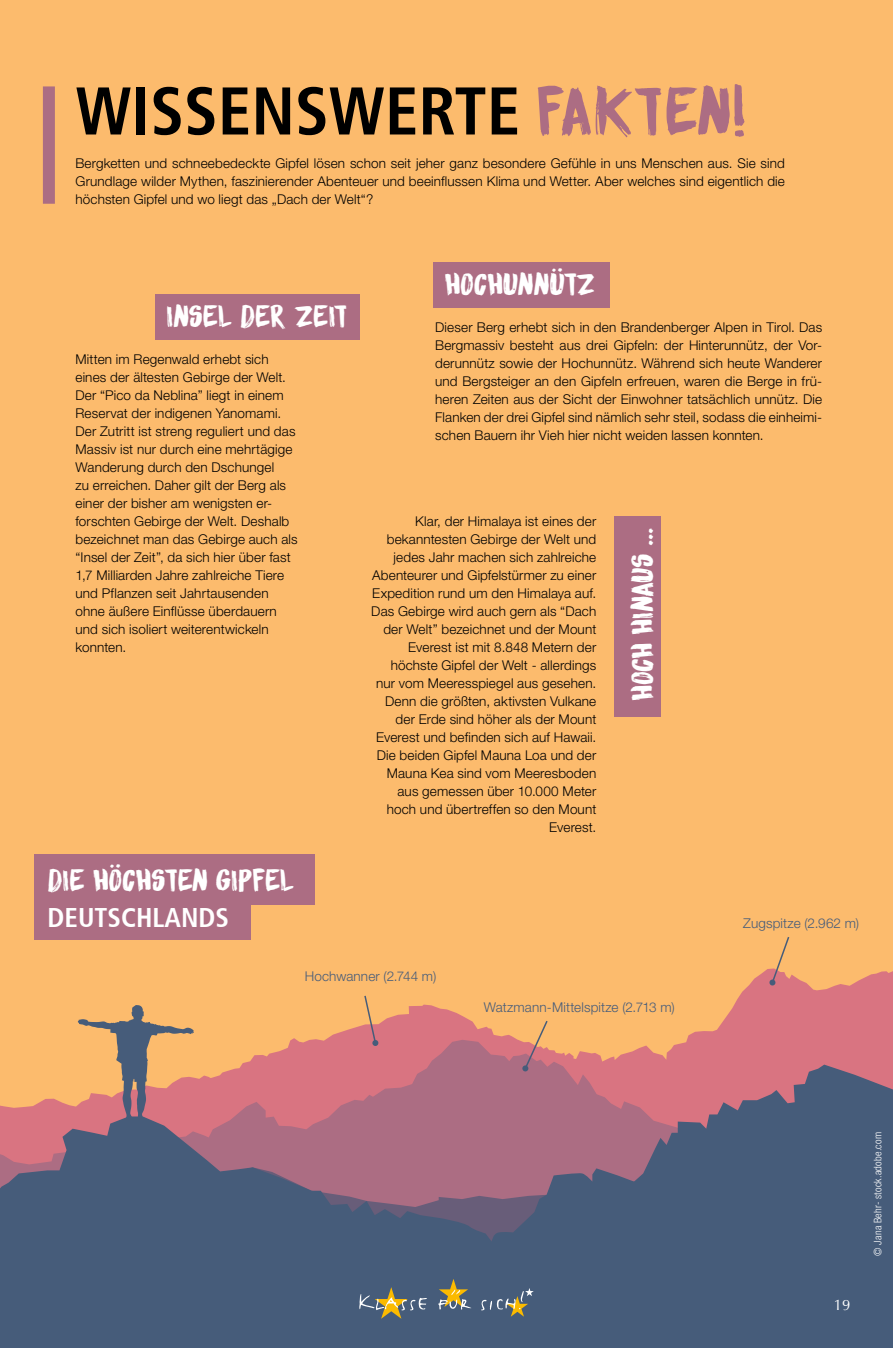
<style>
.page{position:relative;width:893px;height:1348px;background:#fff}
.page>*{position:absolute;margin:0;border:0;box-sizing:border-box;transform-origin:0 0}
.t1{font:700 condensed 67.35px "Frutiger 67";color:#000}
.t2{font:27px "DK Sensory Overload";letter-spacing:-.01em;color:#fff}
.t3{font:700 condensed 27px "Frutiger 67";color:#fff}
.t4{font:15px "Optima LT";color:#fff}
.t5{font:300 13.5px/18px "Helvetica Neue LT Pro";letter-spacing:.01em;color:#000;text-align:justify}
.t6{font:300 13.5px "Helvetica Neue LT Pro";letter-spacing:.01em;color:#465c7a}
.t7{font:300 condensed 10.5px "Helvetica Neue LT Pro";letter-spacing:.025em;color:#fff}
.s1{font-family:"DK Sensory Overload";font-weight:400;font-stretch:normal;font-size:58.35px;color:#ac6d83}
</style>
<div class="page">
<div style="left:0;top:0;width:893px;height:1263px;background:#fcbb6d"></div>
<div style="left:43px;top:86px;width:12px;height:118px;background:#ac6d83"></div>
<svg style="left:77px;top:969px;width:816px;height:71px"></svg>
<svg style="left:241px;top:1040px;width:652px;height:25px;fill:#d97481"></svg>
<svg style="left:78px;top:1005px;width:116px;height:60px"></svg>
<svg style="left:0;top:1065px;width:893px;height:283px;background:#6d637c"></svg>
<div style="left:34px;top:855px;width:281px;height:50px;background:#ac6d83"></div>
<div style="left:34px;top:890px;width:217px;height:50px;background:#ac6d83"></div>
<svg style="left:769px;top:937px;width:21px;height:49px"></svg>
<svg style="left:363px;top:994px;width:14px;height:51px"></svg>
<div style="left:372px;top:1040px;width:7px;height:6px;background:#465c7a;border-radius:3px"></div>
<svg style="left:523px;top:1019px;width:26px;height:51px"></svg>
<svg style="left:522px;top:1065px;width:7px;height:7px"></svg>
<div style="left:615px;top:516px;width:46px;height:200px;background:#ac6d83"></div>
<div style="left:156px;top:294px;width:204px;height:46px;background:#ac6d83"></div>
<div style="left:433px;top:262px;width:176px;height:46px;background:#ac6d83"></div>
<svg style="left:359px;top:1287px;width:68px;height:32px;background:#6d7674"></svg>
<svg style="left:438px;top:1279px;width:34px;height:30px"></svg>
<svg style="left:479px;top:1288px;width:55px;height:29px;background:#63707a"></svg>
<h1 class="t1" style="left:75px;top:71px;width:672px">WISSENSWERTE <span class="s1">FAKTEN!</span></h1>
<p class="t5" style="left:75px;top:154px;width:711px">Bergketten und schneebedeckte Gipfel lösen schon seit jeher ganz besondere Gefühle in uns Menschen aus. Sie sind Grundlage wilder Mythen, faszinierender Abenteuer und beeinflussen Klima und Wetter. Aber welches sind eigentlich die höchsten Gipfel und wo liegt das „Dach der Welt“?</p>
<h2 class="t2" style="left:167px;top:297px;width:182px">INSEL DER ZEIT</h2>
<p class="t5" style="left:76px;top:350px;width:224px;text-align:left">Mitten im Regenwald erhebt sich eines der ältesten Gebirge der Welt.<br>Der “Pico da Neblina” liegt in einem Reservat der indigenen Yanomami.<br>Der Zutritt ist streng reguliert und das Massiv ist nur durch eine mehrtägige Wanderung durch den Dschungel<br>zu erreichen. Daher gilt der Berg als einer der bisher am wenigsten er&shy;forschten Gebirge der Welt. Deshalb bezeichnet man das Gebirge auch als “Insel der Zeit”, da sich hier über fast 1,7 Milliarden Jahre zahlreiche Tiere und Pflanzen seit Jahrtausenden ohne äußere Einflüsse überdauern und sich isoliert weiterentwickeln konnten.</p>
<h2 class="t2" style="left:444px;top:265px;width:152px">HOCHUNNÜTZ</h2>
<p class="t5" style="left:435px;top:318px;width:388px">Dieser Berg erhebt sich in den Brandenberger Alpen in Tirol. Das Bergmassiv besteht aus drei Gipfeln: der Hinterunnütz, der Vor&shy;derunnütz sowie der Hochunnütz. Während sich heute Wanderer und Bergsteiger an den Gipfeln erfreuen, waren die Berge in frü&shy;heren Zeiten aus der Sicht der Einwohner tatsächlich unnütz. Die Flanken der drei Gipfel sind nämlich sehr steil, sodass die einheimi&shy;schen Bauern ihr Vieh hier nicht weiden lassen konnten.</p>
<p class="t5" style="left:371px;top:512px;width:227px;text-align:right">Klar, der Himalaya ist eines der bekanntesten Gebirge der Welt und jedes Jahr machen sich zahlreiche<br>Abenteurer und Gipfelstürmer zu einer<br>Expedition rund um den Himalaya auf.<br>Das Gebirge wird auch gern als “Dach der Welt” bezeichnet und der Mount<br>Everest ist mit 8.848 Metern der höchste Gipfel der Welt - allerdings nur vom Meeresspiegel aus gesehen.<br>Denn die größten, aktivsten Vulkane der Erde sind höher als der Mount<br>Everest und befinden sich auf Hawaii.<br>Die beiden Gipfel Mauna Loa und der<br>Mauna Kea sind vom Meeresboden aus gemessen über 10.000 Meter hoch und übertreffen so den Mount<br>Everest.</p>
<h2 class="t2" style="left:623px;top:701px;width:175px;rotate:-90deg">HOCH HINAUS ...</h2>
<h2 class="t2" style="left:48px;top:861px;width:249px">DIE HÖCHSTEN GIPFEL</h2>
<h2 class="t3" style="left:48px;top:901px;width:183px">DEUTSCHLANDS</h2>
<p class="t6" style="left:743px;top:914px;width:117px">Zugspitze (2.962 m)</p>
<p class="t6" style="left:305px;top:968px;width:133px">Hochwanner (2.744 m)</p>
<p class="t6" style="left:484px;top:999px;width:192px">Watzmann-Mittelspitze (2.713 m)</p>
<p class="t4" style="left:834px;top:1296px;width:18px">19</p>
<p class="t7" style="left:872px;top:1256px;width:125px;rotate:-90deg">© Jana Behr- stock.adobe.com</p>
</div>
